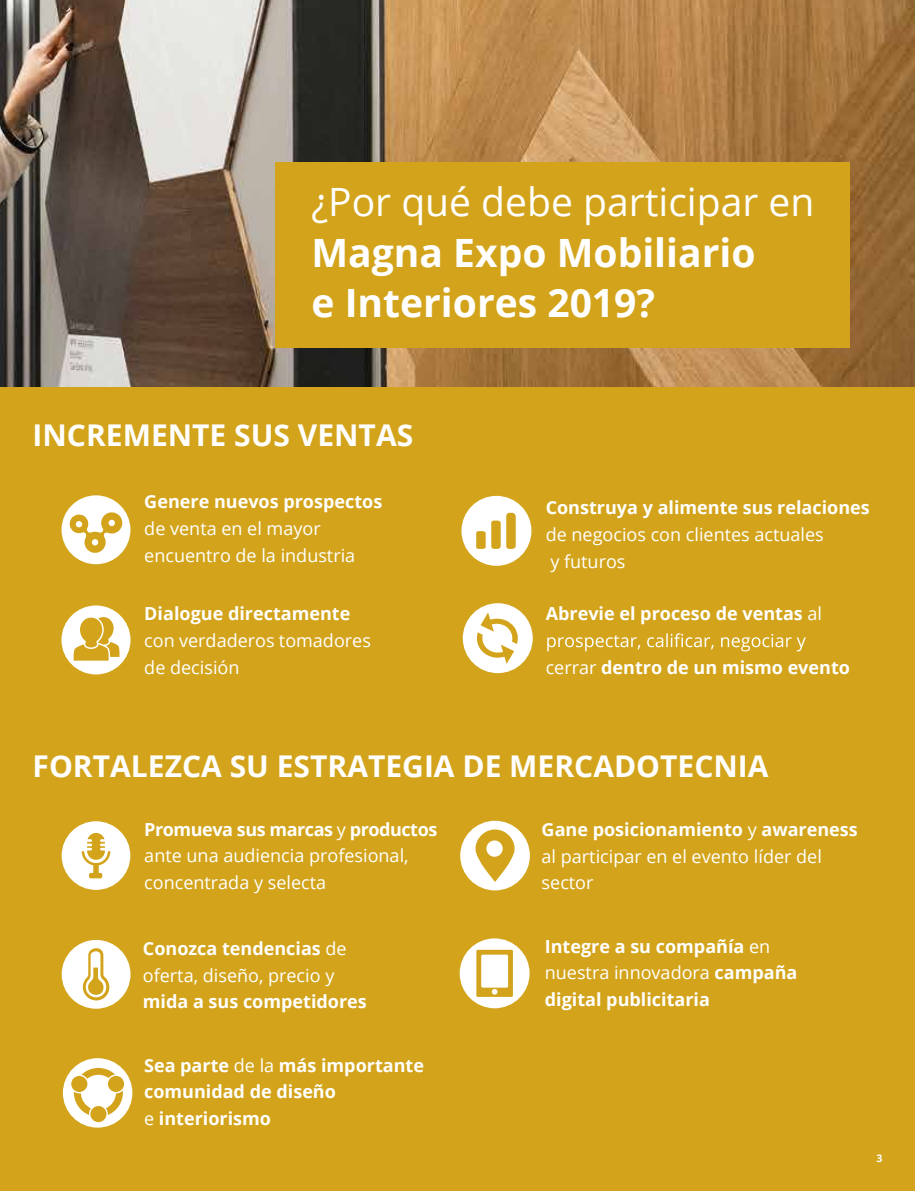
<style>
.page{position:relative;width:915px;height:1191px;background:#fff}
.page>*{position:absolute;margin:0;border:0;box-sizing:border-box;transform-origin:0 0}
.t1{font:700 39px/50.7px "Open Sans";color:#fff}
.t2{font:39px "Open Sans";color:#fff}
.t3{font:700 30px "Open Sans";color:#fff}
.t4{font:18px/26.7px "Open Sans";color:#fff}
.t5{font:700 18px/26.7px "Open Sans";color:#fff}
.t6{font:700 10.5px "Open Sans";color:#fff}
.s1{font-weight:400}
.s2{font-weight:700}
</style>
<div class="page">
<div style="left:0;top:359px;width:914px;height:832px;background:#d3a41b"></div>
<img style="left:0;top:0;width:914px;height:386px">
<div style="left:275px;top:163px;width:574px;height:184px;background:#d3a41b"></div>
<div style="left:62px;top:821px;width:68px;height:69px;background:#fff;border-radius:50%"></div>
<div style="left:93px;top:863px;width:6px;height:14px;background:#d3a41b;border-radius:2px"></div>
<div style="left:89px;top:873px;width:13px;height:5px;background:#d3a41b;border-radius:2px"></div>
<svg style="left:82px;top:833px;width:28px;height:32px"></svg>
<div style="left:61px;top:495px;width:69px;height:69px;background:#fff;border-radius:50%"></div>
<svg style="left:68px;top:512px;width:55px;height:41px"></svg>
<div style="left:61px;top:605px;width:69px;height:69px;background:#fff;border-radius:50%"></div>
<div style="left:461px;top:496px;width:70px;height:70px;background:#fff;border-radius:50%"></div>
<svg style="left:491px;top:520px;width:9px;height:29px"></svg>
<svg style="left:506px;top:513px;width:9px;height:36px"></svg>
<svg style="left:476px;top:531px;width:9px;height:18px"></svg>
<svg style="left:459px;top:938px;width:70px;height:70px"></svg>
<div style="left:481px;top:954px;width:27px;height:33px;background:#fff;border-radius:2px"></div>
<svg style="left:73px;top:617px;width:47px;height:43px"></svg>
<svg style="left:547px;top:633px;width:258px;height:18px"></svg>
<div style="left:462px;top:603px;width:70px;height:70px;background:#fff;border-radius:50%"></div>
<svg style="left:476px;top:612px;width:41px;height:52px"></svg>
<div style="left:62px;top:940px;width:68px;height:68px;background:#fff;border-radius:50%"></div>
<svg style="left:83px;top:948px;width:26px;height:52px"></svg>
<svg style="left:460px;top:820px;width:69px;height:70px"></svg>
<div style="left:486px;top:840px;width:16px;height:16px;background:#fff;border-radius:50%"></div>
<div style="left:63px;top:1058px;width:69px;height:69px;background:#fff;border-radius:50%"></div>
<div style="left:108px;top:1075px;width:16px;height:17px;background:#d3a41b;border-radius:50%"></div>
<div style="left:71px;top:1075px;width:16px;height:17px;background:#d3a41b;border-radius:50%"></div>
<svg style="left:74px;top:1091px;width:17px;height:24px"></svg>
<svg style="left:81px;top:1068px;width:34px;height:10px"></svg>
<svg style="left:106px;top:1090px;width:17px;height:25px"></svg>
<div style="left:90px;top:1106px;width:16px;height:16px;background:#d3a41b;border-radius:50%"></div>
<h1 class="t2" style="left:311px;top:175px;width:504px">¿Por qué debe participar en</h1>
<h1 class="t1" style="left:311px;top:226px;width:445px">Magna Expo Mobiliario e Interiores 2019?</h1>
<h2 class="t3" style="left:33px;top:414px;width:382px">INCREMENTE SUS VENTAS</h2>
<p class="t5" style="left:144px;top:488px;width:239px">Genere nuevos prospectos</p>
<p class="t4" style="left:144px;top:514px;width:212px">de venta en el mayor encuentro de la industria</p>
<p class="t5" style="left:144px;top:600px;width:207px">Dialogue directamente</p>
<p class="t4" style="left:144px;top:627px;width:228px">con verdaderos tomadores de decisión</p>
<p class="t5" style="left:545px;top:494px;width:325px">Construya y alimente sus relaciones</p>
<p class="t4" style="left:545px;top:521px;width:279px">de negocios con clientes actuales y futuros</p>
<p class="t5" style="left:545px;top:600px;width:278px">Abrevie el proceso de ventas <span class="s1">al</span></p>
<p class="t5" style="left:545px;top:653px;width:306px"><span class="s1">cerrar</span> dentro de un mismo evento</p>
<h2 class="t3" style="left:33px;top:744px;width:737px">FORTALEZCA SU ESTRATEGIA DE MERCADOTECNIA</h2>
<p class="t4" style="left:144px;top:815px;width:294px"><span class="s2">Promueva sus marcas</span> y <span class="s2">productos </span>ante una audiencia profesional, concentrada y selecta</p>
<p class="t4" style="left:143px;top:934px;width:205px"><span class="s2">Conozca tendencias</span> de oferta, diseño, precio y</p>
<p class="t5" style="left:143px;top:988px;width:225px">mida a sus competidores</p>
<p class="t5" style="left:144px;top:1051px;width:281px">Sea parte <span class="s1">de la</span> más importante comunidad de diseño<br><span class="s1">e</span> interiorismo</p>
<p class="t4" style="left:541px;top:815px;width:317px"><span class="s2">Gane posicionamiento</span> y <span class="s2">awareness </span>al participar en el evento líder del sector</p>
<p class="t5" style="left:544px;top:932px;width:254px">Integre a su compañía <span class="s1">en nuestra innovadora</span> campaña digital publicitaria</p>
<p class="t6" style="left:876px;top:1150px;width:7px">3</p>
</div>
